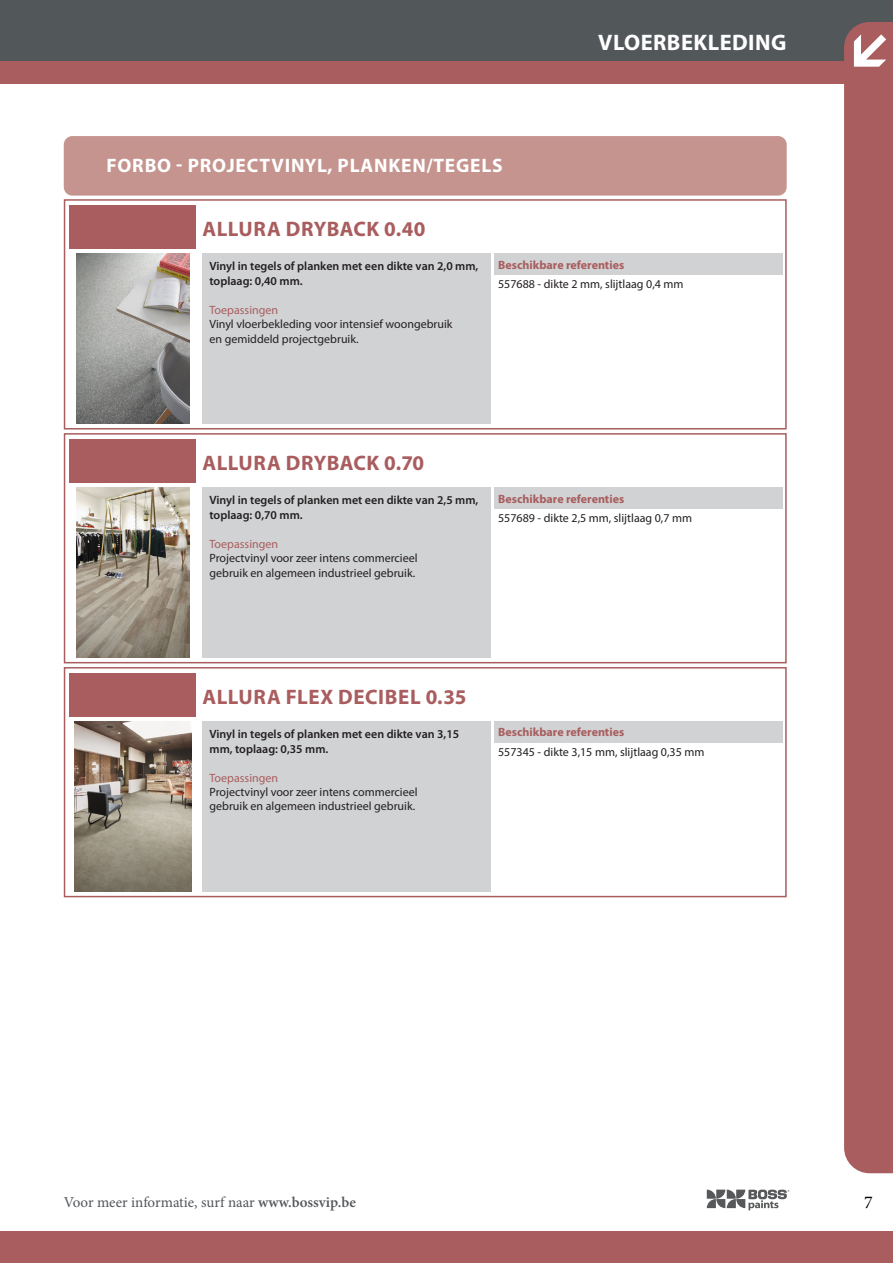
<style>
.page{position:relative;width:893px;height:1263px;background:#fff}
.page>*{position:absolute;margin:0;border:0;box-sizing:border-box;transform-origin:0 0}
.t1{font:700 22.5px "Myriad Pro";letter-spacing:.02em;color:#fff}
._03_productname_titl{font:700 21px "Myriad Pro";letter-spacing:.02em;color:#a95d5e}
._02_subtitle_single{font:700 19.5px "Myriad Pro";letter-spacing:.04em;color:#fff}
.t2{font:18px "Minion Pro";color:#000}
.t3{font:15px "Minion Pro";color:#52575a}
._01_bodytext_table{font:12px/14.2px "Myriad Pro";color:#231f20}
._01_product_beschrij{font:600 12px/15px "Myriad Pro";color:#231f20}
._01_body_table_color{font:12px "Myriad Pro";color:#231f20}
._02_subtitles_table{font:700 12px "Myriad Pro";color:#a95d5e}
.s1{color:#a95d5e}
.s2{font-weight:600}
</style>
<div class="page">
<div style="left:0;top:0;width:893px;height:71px;background:#52575a"></div>
<svg style="left:707px;top:1189px;width:82px;height:21px"></svg>
<div style="left:0;top:1231px;width:893px;height:32px;background:#a95d5e"></div>
<div style="left:0;top:61px;width:893px;height:22px;background:#a95d5e"></div>
<div style="left:844px;top:22px;width:49px;height:1151px;background:#a95d5e"></div>
<div style="left:853px;top:30px;width:33px;height:40px;background:#a95d5e"></div>
<svg style="left:854px;top:34px;width:32px;height:33px"></svg>
<div style="left:64px;top:136px;width:723px;height:60px;background:#c5948e;border-radius:9px"></div>
<div style="left:70px;top:205px;width:126px;height:44px;background:#a95d5e"></div>
<img style="left:76px;top:254px;width:113px;height:170px">
<div style="left:202px;top:254px;width:289px;height:170px;background:#d1d2d4"></div>
<div style="left:494px;top:254px;width:289px;height:21px;background:#d1d2d4"></div>
<div style="left:64px;top:199px;width:723px;height:230px;border:2px solid #a95d5e"></div>
<div style="left:70px;top:439px;width:126px;height:44px;background:#a95d5e"></div>
<img style="left:76px;top:488px;width:113px;height:170px">
<div style="left:202px;top:488px;width:289px;height:170px;background:#d1d2d4"></div>
<div style="left:494px;top:488px;width:289px;height:21px;background:#d1d2d4"></div>
<div style="left:64px;top:433px;width:723px;height:230px;border:2px solid #a95d5e"></div>
<div style="left:70px;top:673px;width:126px;height:44px;background:#a95d5e"></div>
<img style="left:74px;top:721px;width:117px;height:170px">
<div style="left:202px;top:721px;width:289px;height:170px;background:#d1d2d4"></div>
<div style="left:494px;top:721px;width:289px;height:21px;background:#d1d2d4"></div>
<div style="left:64px;top:667px;width:723px;height:230px;border:2px solid #a95d5e"></div>
<p class="_02_subtitle_single" style="left:106px;top:153px;width:398px">FORBO - PROJECTVINYL, PLANKEN/TEGELS</p>
<p class="t1" style="left:598px;top:28px;width:190px">VLOERBEKLEDING</p>
<p class="_03_productname_titl" style="left:202px;top:215px;width:224px">ALLURA DRYBACK 0.40</p>
<p class="_01_product_beschrij" style="left:209px;top:258px;width:270px">Vinyl in tegels of planken met een dikte van 2,0 mm, toplaag: 0,40 mm.</p>
<p class="_01_bodytext_table" style="left:209px;top:303px;width:244px"><span class="s1">Toepassingen<br></span>Vinyl vloerbekleding voor intensief woongebruik en gemiddeld projectgebruik.</p>
<p class="_02_subtitles_table" style="left:498px;top:257px;width:128px">Beschikbare referenties</p>
<p class="_01_body_table_color" style="left:498px;top:276px;width:187px">557688 - dikte 2 mm, slijtlaag 0,4 mm</p>
<p class="_03_productname_titl" style="left:202px;top:449px;width:223px">ALLURA DRYBACK 0.70</p>
<p class="_01_product_beschrij" style="left:209px;top:492px;width:270px">Vinyl in tegels of planken met een dikte van 2,5 mm, toplaag: 0,70 mm.</p>
<p class="_01_bodytext_table" style="left:209px;top:537px;width:210px"><span class="s1">Toepassingen<br></span>Projectvinyl voor zeer intens commercieel gebruik en algemeen industrieel gebruik.</p>
<p class="_02_subtitles_table" style="left:498px;top:491px;width:128px">Beschikbare referenties</p>
<p class="_01_body_table_color" style="left:498px;top:510px;width:196px">557689 - dikte 2,5 mm, slijtlaag 0,7 mm</p>
<p class="_03_productname_titl" style="left:202px;top:683px;width:265px">ALLURA FLEX DECIBEL 0.35</p>
<p class="_01_product_beschrij" style="left:209px;top:726px;width:251px">Vinyl in tegels of planken met een dikte van 3,15 mm, toplaag: 0,35 mm.</p>
<p class="_01_bodytext_table" style="left:209px;top:771px;width:210px"><span class="s1">Toepassingen<br></span>Projectvinyl voor zeer intens commercieel gebruik en algemeen industrieel gebruik.</p>
<p class="_02_subtitles_table" style="left:498px;top:725px;width:128px">Beschikbare referenties</p>
<p class="_01_body_table_color" style="left:498px;top:744px;width:208px">557345 - dikte 3,15 mm, slijtlaag 0,35 mm</p>
<p class="t3" style="left:64px;top:1192px;width:294px">Voor meer informatie, surf naar <span class="s2">www.bossvip.be</span></p>
<h3 class="t2" style="left:864px;top:1190px;width:10px">7</h3>
</div>
